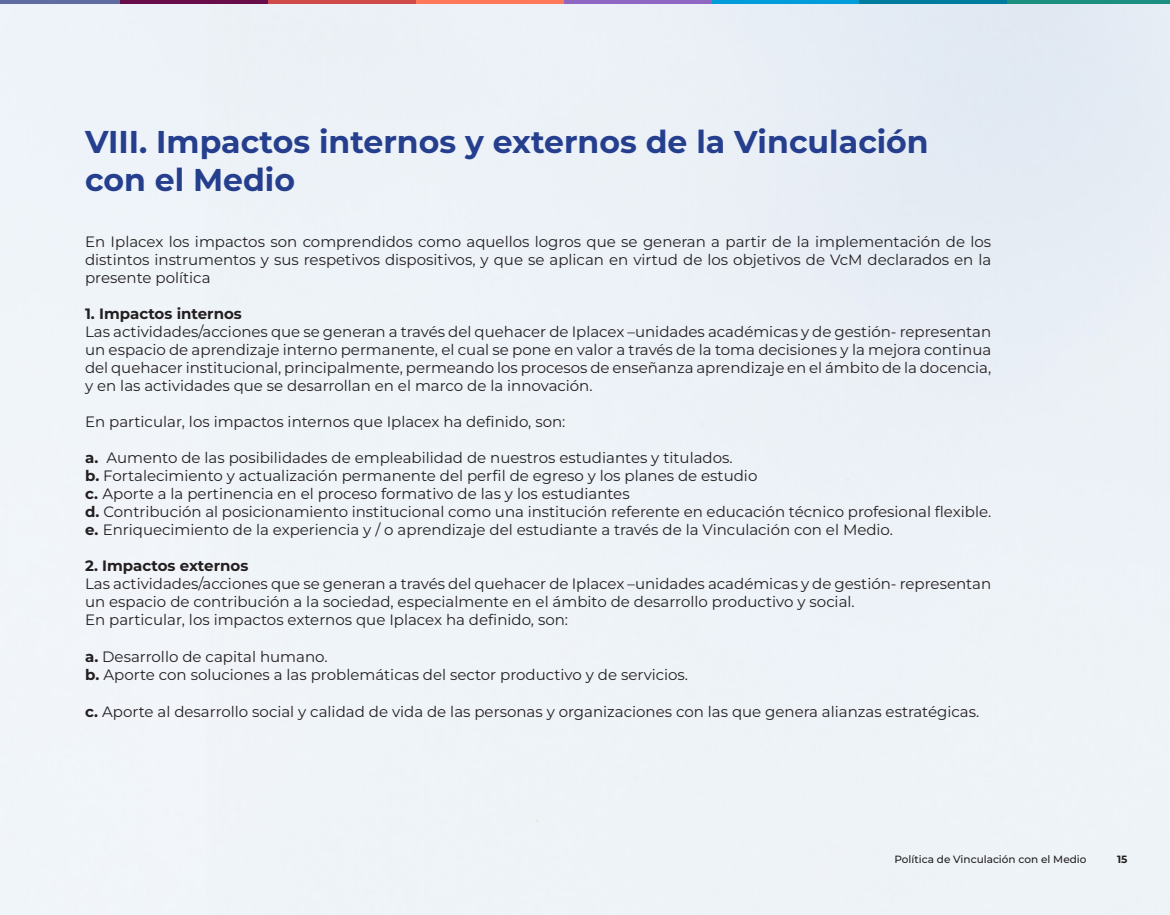
<style>
.page{position:relative;width:1170px;height:915px;background:#fff}
.page>*{position:absolute;margin:0;border:0;box-sizing:border-box;transform-origin:0 0}
.t1{font:700 31.5px "Montserrat";color:#253f8e}
.t2{font:15px/18px "Montserrat";color:#231f20;text-align:justify}
.t3{font:700 15px "Montserrat";color:#231f20}
.t4{font:500 10.5px "Montserrat";color:#231f20}
.t5{font:700 10.5px "Montserrat";color:#231f20}
.s1{font-weight:700}
</style>
<div class="page">
<hr style="left:0;top:0;width:120px;height:4px;background:#616ba3">
<hr style="left:120px;top:0;width:148px;height:4px;background:#690d4a">
<hr style="left:268px;top:0;width:148px;height:4px;background:#d14a4a">
<hr style="left:416px;top:0;width:148px;height:4px;background:#ff7859">
<hr style="left:564px;top:0;width:147px;height:4px;background:#8f66c2">
<hr style="left:711px;top:0;width:148px;height:4px;background:#009ed9">
<hr style="left:859px;top:0;width:148px;height:4px;background:#007d9e">
<hr style="left:1007px;top:0;width:162px;height:4px;background:#1c8f80">
<p class="t1" style="left:85px;top:119px;width:845px">VIII. Impactos internos y externos de la Vinculación</p>
<p class="t1" style="left:85px;top:157px;width:211px">con el Medio</p>
<p class="t2" style="left:85px;top:232px;width:907px">En Iplacex los impactos son comprendidos como aquellos logros que se generan a partir de la implementación de los distintos instrumentos y sus respetivos dispositivos, y que se aplican en virtud de los objetivos de VcM declarados en la presente política</p>
<p class="t3" style="left:85px;top:303px;width:158px">1. Impactos internos</p>
<p class="t2" style="left:85px;top:322px;width:907px">Las actividades/acciones que se generan a través del quehacer de Iplacex –unidades académicas y de gestión- representan un espacio de aprendizaje interno permanente, el cual se pone en valor a través de la toma decisiones y la mejora continua del quehacer institucional, principalmente, permeando los procesos de enseñanza aprendizaje en el ámbito de la docencia, y en las actividades que se desarrollan en el marco de la innovación.</p>
<p class="t2" style="left:85px;top:412px;width:482px">En particular, los impactos internos que Iplacex ha definido, son:</p>
<p class="t2" style="left:85px;top:448px;width:649px"><span class="s1">a.</span> Aumento de las posibilidades de empleabilidad de nuestros estudiantes y titulados.</p>
<p class="t2" style="left:85px;top:466px;width:673px"><span class="s1">b.</span> Fortalecimiento y actualización permanente del perfil de egreso y los planes de estudio</p>
<p class="t2" style="left:85px;top:484px;width:546px"><span class="s1">c.</span> Aporte a la pertinencia en el proceso formativo de las y los estudiantes</p>
<p class="t2" style="left:85px;top:502px;width:907px"><span class="s1">d.</span> Contribución al posicionamiento institucional como una institución referente en educación técnico profesional flexible.</p>
<p class="t2" style="left:85px;top:520px;width:809px"><span class="s1">e.</span> Enriquecimiento de la experiencia y / o aprendizaje del estudiante a través de la Vinculación con el Medio.</p>
<p class="t3" style="left:85px;top:555px;width:165px">2. Impactos externos</p>
<p class="t2" style="left:85px;top:574px;width:907px">Las actividades/acciones que se generan a través del quehacer de Iplacex –unidades académicas y de gestión- representan un espacio de contribución a la sociedad, especialmente en el ámbito de desarrollo productivo y social.</p>
<p class="t2" style="left:85px;top:610px;width:484px">En particular, los impactos externos que Iplacex ha definido, son:</p>
<p class="t2" style="left:85px;top:646px;width:244px"><span class="s1">a.</span> Desarrollo de capital humano.</p>
<p class="t2" style="left:85px;top:664px;width:604px"><span class="s1">b.</span> Aporte con soluciones a las problemáticas del sector productivo y de servicios.</p>
<p class="t2" style="left:85px;top:702px;width:895px"><span class="s1">c.</span> Aporte al desarrollo social y calidad de vida de las personas y organizaciones con las que genera alianzas estratégicas.</p>
<p class="t4" style="left:894px;top:852px;width:193px">Política de Vinculación con el Medio</p>
<p class="t5" style="left:1116px;top:851px;width:12px">15</p>
</div>
